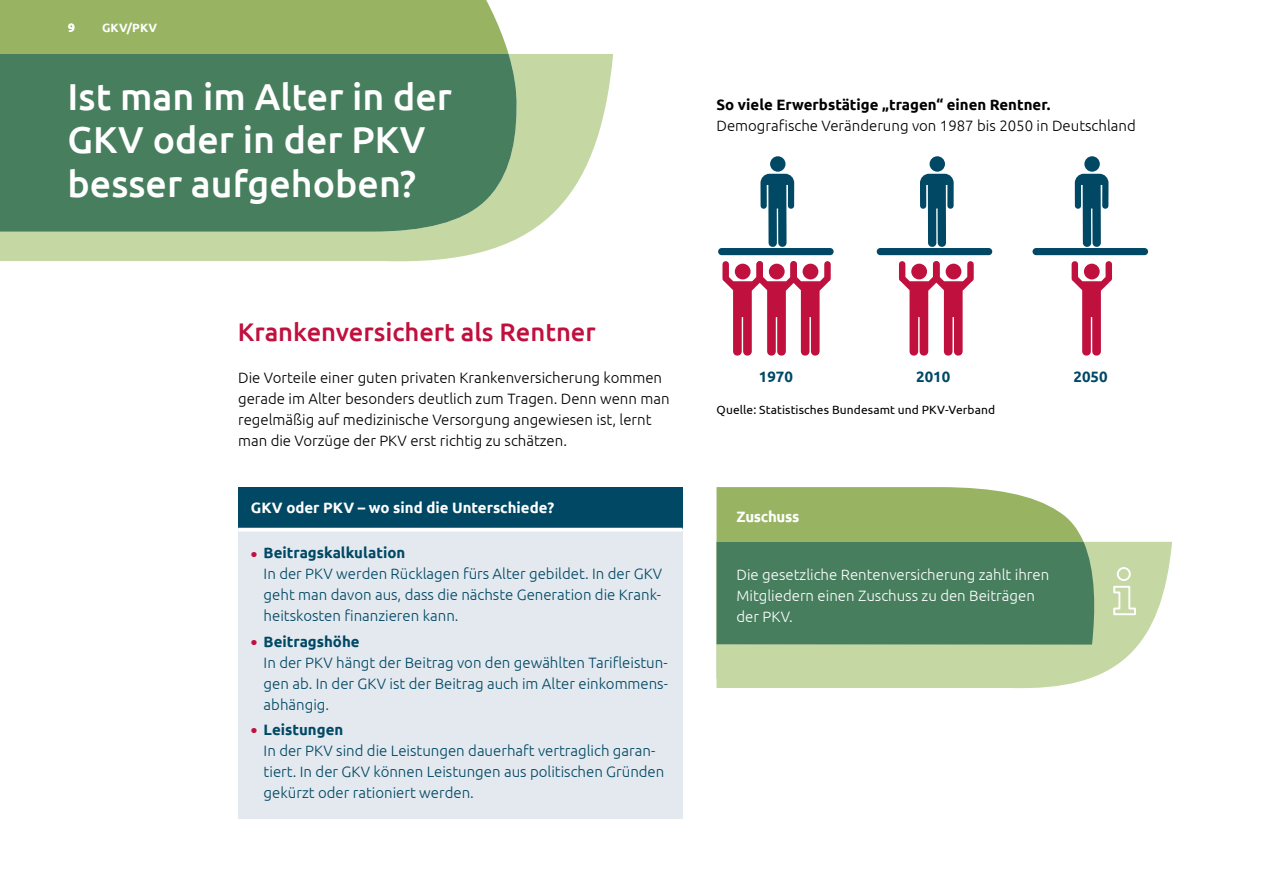
<style>
.page{position:relative;width:1263px;height:893px;background:#fff}
.page>*{position:absolute;margin:0;border:0;box-sizing:border-box;transform-origin:0 0}
.t1{font:500 37.5px/43.5px "Ubuntu";color:#fff}
.t2{font:500 25.5px "Ubuntu";color:#c0103e}
.t3{font:300 15px/21px "Ubuntu";color:#004864}
.t4{font:300 15px/21px "Ubuntu";color:#000}
.t5{font:300 15px/21px "Ubuntu";color:#fff}
.t6{font:700 15px "Ubuntu";color:#000}
.t7{font:700 15px "Ubuntu";color:#fff}
.t8{font:700 15px "Ubuntu";color:#004864}
.t9{font:700 15px "Ubuntu";letter-spacing:-.02em;color:#fff}
.t10{font:12px "Ubuntu";letter-spacing:.01em;color:#000}
.t11{font:700 12px "Ubuntu";letter-spacing:.02em;color:#fff}
.s1{font-weight:700;font-size:18px;color:#c0103e}
.s2{font-weight:700}
</style>
<div class="page">
<svg style="left:0;top:54px;width:613px;height:208px;fill:#c5d7a3"></svg>
<div style="left:0;top:54px;width:517px;height:178px;background:#477e5e"></div>
<div style="left:0;top:0;width:509px;height:54px;background:#98b463"></div>
<div style="left:238px;top:487px;width:444px;height:43px;background:#004864"></div>
<div style="left:238px;top:530px;width:444px;height:289px;background:#e3e9ef"></div>
<hr style="left:238px;top:528px;width:444px;height:3px;background:#fff">
<svg style="left:760px;top:174px;width:34px;height:73px"></svg>
<div style="left:770px;top:156px;width:15px;height:16px;background:#004864;border-radius:50%"></div>
<svg style="left:920px;top:174px;width:34px;height:73px"></svg>
<div style="left:929px;top:156px;width:16px;height:16px;background:#004864;border-radius:50%"></div>
<svg style="left:1075px;top:174px;width:33px;height:73px"></svg>
<div style="left:1084px;top:156px;width:16px;height:16px;background:#004864;border-radius:50%"></div>
<svg style="left:722px;top:261px;width:109px;height:95px"></svg>
<div style="left:803px;top:264px;width:15px;height:15px;background:#c0103e;border-radius:8px"></div>
<div style="left:718px;top:248px;width:116px;height:7px;background:#004864;border-radius:4px"></div>
<svg style="left:899px;top:261px;width:75px;height:95px"></svg>
<div style="left:946px;top:264px;width:15px;height:15px;background:#c0103e;border-radius:8px"></div>
<svg style="left:1071px;top:261px;width:41px;height:95px"></svg>
<div style="left:1084px;top:264px;width:16px;height:15px;background:#c0103e;border-radius:8px"></div>
<div style="left:877px;top:248px;width:115px;height:7px;background:#004864;border-radius:4px"></div>
<div style="left:1032px;top:248px;width:116px;height:7px;background:#004864;border-radius:4px"></div>
<svg style="left:716px;top:542px;width:456px;height:147px;fill:#c5d7a3"></svg>
<svg style="left:716px;top:487px;width:367px;height:192px;background:#aec584"></svg>
<div style="left:716px;top:542px;width:380px;height:103px;background:#477e5e"></div>
<svg style="left:1112px;top:585px;width:25px;height:31px"></svg>
<div style="left:1117px;top:567px;width:14px;height:14px;border:2px solid #fff;border-radius:50%"></div>
<p class="t11" style="left:68px;top:20px;width:8px">9</p>
<p class="t11" style="left:102px;top:20px;width:57px">GKV/PKV</p>
<h1 class="t1" style="left:68px;top:73px;width:386px">Ist man im Alter in der<br>GKV oder in der PKV besser aufgehoben?</h1>
<h2 class="t2" style="left:238px;top:315px;width:359px">Krankenversichert als Rentner</h2>
<p class="t4" style="left:238px;top:366px;width:433px">Die Vorteile einer guten privaten Krankenversicherung kommen gerade im Alter besonders deutlich zum Tragen. Denn wenn man regelmäßig auf medizinische Versorgung angewiesen ist, lernt man die Vorzüge der PKV erst richtig zu schätzen.</p>
<p class="t7" style="left:251px;top:499px;width:305px">GKV oder PKV – wo sind die Unterschiede?</p>
<p class="t3" style="left:264px;top:542px;width:400px;text-indent:-13px"><span class="s1">•</span> <span class="s2">Beitragskalkulation<br></span>In der PKV werden Rücklagen fürs Alter gebildet. In der GKV geht man davon aus, dass die nächste Generation die Krank&shy;heitskosten finanzieren kann.</p>
<p class="t3" style="left:264px;top:630px;width:406px;text-indent:-13px"><span class="s1">•</span> <span class="s2">Beitragshöhe<br></span>In der PKV hängt der Beitrag von den gewählten Tarifleistun&shy;gen ab. In der GKV ist der Beitrag auch im Alter einkommens&shy;abhängig.</p>
<p class="t3" style="left:264px;top:719px;width:402px;text-indent:-13px"><span class="s1">•</span> <span class="s2">Leistungen<br></span>In der PKV sind die Leistungen dauerhaft vertraglich garan&shy;tiert. In der GKV können Leistungen aus politischen Gründen gekürzt oder rationiert werden.</p>
<p class="t6" style="left:716px;top:95px;width:335px">So viele Erwerbstätige „tragen“ einen Rentner.</p>
<p class="t4" style="left:716px;top:114px;width:421px">Demografische Veränderung von 1987 bis 2050 in Deutschland</p>
<p class="t8" style="left:759px;top:368px;width:36px">1970</p>
<p class="t8" style="left:916px;top:368px;width:36px">2010</p>
<p class="t8" style="left:1073px;top:368px;width:36px">2050</p>
<p class="t10" style="left:716px;top:402px;width:280px">Quelle: Statistisches Bundesamt und PKV-Verband</p>
<p class="t9" style="left:736px;top:508px;width:64px">Zuschuss</p>
<p class="t5" style="left:736px;top:563px;width:314px">Die gesetzliche Rentenversicherung zahlt ihren<br>Mitgliedern einen Zuschuss zu den Beiträgen der PKV.</p>
</div>
